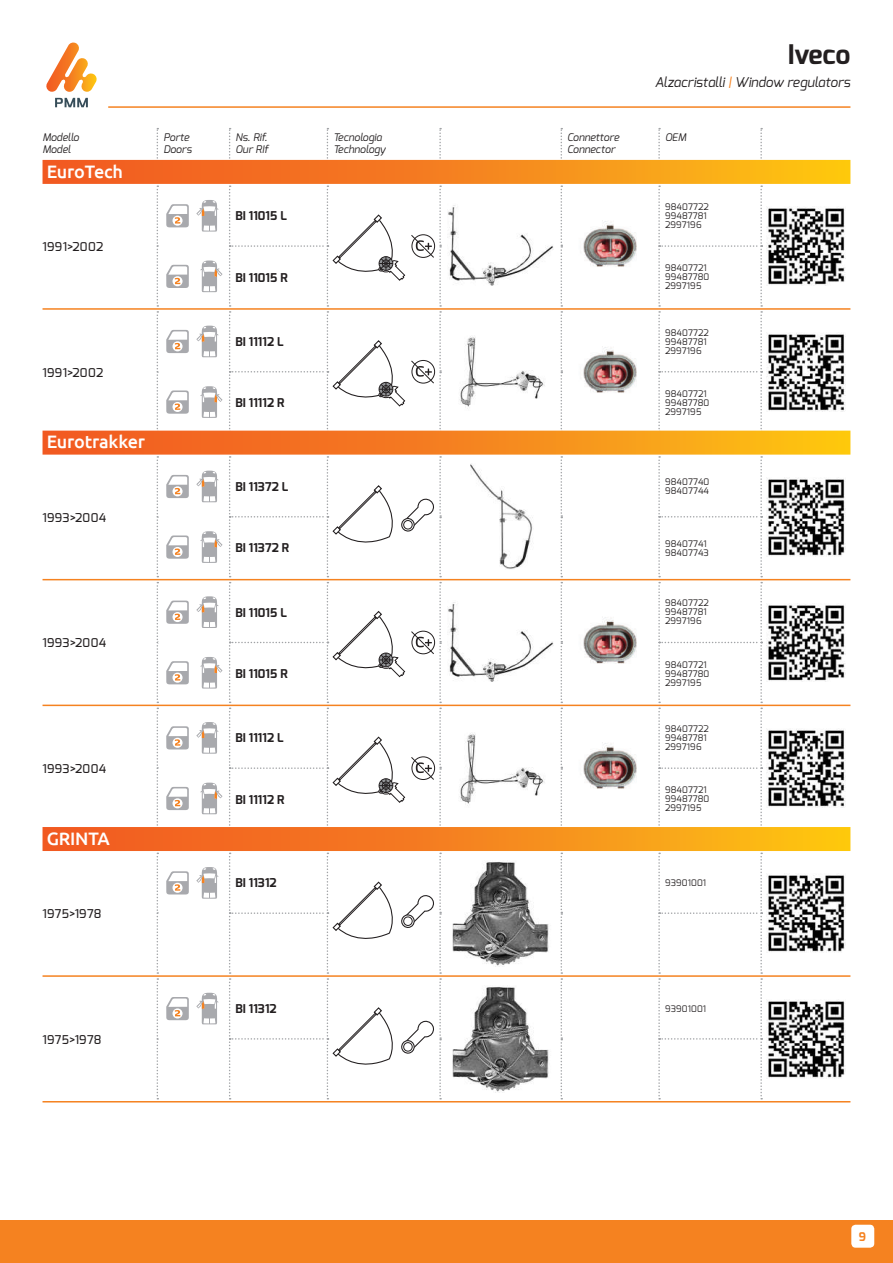
<style>
.page{position:relative;width:893px;height:1263px;background:#fff}
.page>*{position:absolute;margin:0;border:0;box-sizing:border-box;transform-origin:0 0}
.t1{font:700 27px "Exo";letter-spacing:-.01em;color:#231f20}
.t2{font:500 18px "Ubuntu";letter-spacing:-.01em;color:#fff}
.t3{font:italic 13.5px "Exo";color:#231f20}
.t4{font:700 12.15px "Exo";color:#231f20}
.t5{font:500 12.15px "Exo";letter-spacing:.02em;color:#231f20}
.t6{font:700 12px "Exo";color:#f58220}
.t7{font:italic 10.5px/12.6px "Exo";color:#231f20}
.t8{font:9px/9px "Exo";letter-spacing:.01em;color:#231f20}
.s1{color:#f58220}
</style>
<div class="page">
<hr style="left:108px;top:106px;width:742px;height:2px;background:#f58220">
<svg style="left:157px;top:128px;width:1px;height:32px"></svg>
<svg style="left:229px;top:128px;width:2px;height:32px"></svg>
<svg style="left:327px;top:128px;width:1px;height:32px"></svg>
<svg style="left:439px;top:128px;width:2px;height:32px"></svg>
<svg style="left:561px;top:128px;width:1px;height:32px"></svg>
<svg style="left:658px;top:128px;width:2px;height:32px"></svg>
<svg style="left:760px;top:128px;width:2px;height:32px"></svg>
<div style="left:43px;top:160px;width:807px;height:24px;background:linear-gradient(to right,#f04f25,#fcc015)"></div>
<svg style="left:166px;top:204px;width:23px;height:23px"></svg>
<svg style="left:196px;top:200px;width:23px;height:32px"></svg>
<img style="left:448px;top:205px;width:106px;height:81px">
<img style="left:583px;top:220px;width:54px;height:47px">
<img style="left:766px;top:207px;width:79px;height:78px">
<svg style="left:166px;top:265px;width:23px;height:23px"></svg>
<svg style="left:200px;top:261px;width:23px;height:31px"></svg>
<hr style="left:43px;top:308px;width:807px;height:2px;background:#f58220">
<svg style="left:157px;top:185px;width:1px;height:246px"></svg>
<svg style="left:561px;top:185px;width:1px;height:246px"></svg>
<svg style="left:658px;top:185px;width:104px;height:246px"></svg>
<svg style="left:166px;top:330px;width:23px;height:23px"></svg>
<svg style="left:196px;top:326px;width:23px;height:31px"></svg>
<svg style="left:229px;top:185px;width:212px;height:246px"></svg>
<img style="left:459px;top:336px;width:86px;height:71px">
<img style="left:583px;top:346px;width:54px;height:47px">
<img style="left:766px;top:333px;width:79px;height:78px">
<svg style="left:166px;top:390px;width:23px;height:24px"></svg>
<svg style="left:200px;top:386px;width:23px;height:32px"></svg>
<div style="left:43px;top:431px;width:807px;height:24px;background:linear-gradient(to right,#f04f25,#fcc015)"></div>
<svg style="left:166px;top:475px;width:23px;height:23px"></svg>
<svg style="left:196px;top:471px;width:23px;height:31px"></svg>
<img style="left:470px;top:464px;width:63px;height:105px">
<img style="left:766px;top:477px;width:79px;height:79px">
<svg style="left:166px;top:535px;width:23px;height:24px"></svg>
<svg style="left:200px;top:531px;width:23px;height:32px"></svg>
<hr style="left:43px;top:579px;width:807px;height:1px;background:#f58220">
<svg style="left:166px;top:600px;width:23px;height:24px"></svg>
<svg style="left:196px;top:596px;width:23px;height:32px"></svg>
<img style="left:448px;top:602px;width:106px;height:80px">
<img style="left:583px;top:617px;width:54px;height:47px">
<img style="left:766px;top:603px;width:79px;height:79px">
<svg style="left:166px;top:661px;width:23px;height:23px"></svg>
<svg style="left:200px;top:657px;width:23px;height:31px"></svg>
<hr style="left:43px;top:705px;width:807px;height:1px;background:#f58220">
<svg style="left:157px;top:456px;width:1px;height:370px"></svg>
<svg style="left:561px;top:456px;width:1px;height:370px"></svg>
<svg style="left:658px;top:456px;width:104px;height:370px"></svg>
<svg style="left:166px;top:726px;width:23px;height:23px"></svg>
<svg style="left:196px;top:722px;width:23px;height:32px"></svg>
<svg style="left:229px;top:456px;width:212px;height:370px"></svg>
<img style="left:459px;top:733px;width:86px;height:71px">
<img style="left:583px;top:742px;width:54px;height:47px">
<img style="left:766px;top:729px;width:79px;height:78px">
<svg style="left:166px;top:787px;width:23px;height:23px"></svg>
<svg style="left:200px;top:783px;width:23px;height:31px"></svg>
<div style="left:43px;top:827px;width:807px;height:24px;background:linear-gradient(to right,#f04f25,#fcc015)"></div>
<svg style="left:166px;top:871px;width:23px;height:23px"></svg>
<svg style="left:196px;top:867px;width:23px;height:32px"></svg>
<img style="left:452px;top:862px;width:97px;height:104px">
<img style="left:766px;top:874px;width:79px;height:78px">
<hr style="left:43px;top:975px;width:807px;height:2px;background:#f58220">
<svg style="left:157px;top:852px;width:1px;height:247px"></svg>
<svg style="left:561px;top:852px;width:1px;height:247px"></svg>
<svg style="left:658px;top:852px;width:104px;height:247px"></svg>
<svg style="left:166px;top:997px;width:23px;height:23px"></svg>
<svg style="left:196px;top:993px;width:23px;height:31px"></svg>
<svg style="left:229px;top:852px;width:212px;height:247px"></svg>
<svg style="left:401px;top:1040px;width:13px;height:13px"></svg>
<div style="left:401px;top:1040px;width:14px;height:14px;border:1px solid #231f20;border-radius:50%"></div>
<div style="left:403px;top:1042px;width:10px;height:10px;border:1px solid #231f20;border-radius:50%"></div>
<img style="left:452px;top:987px;width:97px;height:105px">
<img style="left:766px;top:999px;width:79px;height:79px">
<hr style="left:43px;top:1101px;width:807px;height:1px;background:#f58220">
<div style="left:0;top:1220px;width:893px;height:43px;background:#f58220"></div>
<div style="left:851px;top:1225px;width:23px;height:23px;background:#fff;border-radius:4px"></div>
<svg style="left:46px;top:42px;width:51px;height:50px"></svg>
<svg style="left:55px;top:98px;width:33px;height:9px"></svg>
<h1 class="t1" style="left:788px;top:37px;width:64px">Iveco</h1>
<h3 class="t3" style="left:655px;top:73px;width:197px">Alzacristalli <span class="s1">|</span> Window regulators</h3>
<p class="t7" style="left:43px;top:130px;width:38px">Modello<br>Model</p>
<p class="t7" style="left:163px;top:130px;width:30px">Porte<br>Doors</p>
<p class="t7" style="left:236px;top:130px;width:34px">Ns. Rif.<br>Our RIf</p>
<p class="t7" style="left:333px;top:130px;width:54px">Tecnologia<br>Technology</p>
<p class="t7" style="left:567px;top:130px;width:53px">Connettore<br>Connector</p>
<p class="t7" style="left:665px;top:130px;width:23px">OEM</p>
<h2 class="t2" style="left:47px;top:160px;width:78px">EuroTech</h2>
<h3 class="t5" style="left:43px;top:239px;width:62px">1991&gt;2002</h3>
<h3 class="t5" style="left:43px;top:364px;width:62px">1991&gt;2002</h3>
<h2 class="t2" style="left:47px;top:431px;width:100px">Eurotrakker</h2>
<h3 class="t5" style="left:43px;top:509px;width:65px">1993&gt;2004</h3>
<h3 class="t5" style="left:43px;top:635px;width:65px">1993&gt;2004</h3>
<h3 class="t5" style="left:43px;top:761px;width:65px">1993&gt;2004</h3>
<h2 class="t2" style="left:47px;top:827px;width:65px">GRINTA</h2>
<h3 class="t5" style="left:43px;top:906px;width:61px">1975&gt;1978</h3>
<h3 class="t5" style="left:43px;top:1031px;width:61px">1975&gt;1978</h3>
<h3 class="t4" style="left:236px;top:208px;width:53px">BI 11015 L</h3>
<p class="t8" style="left:665px;top:202px;width:45px">98407722<br>99487781<br>2997196</p>
<h3 class="t4" style="left:236px;top:269px;width:54px">BI 11015 R</h3>
<p class="t8" style="left:665px;top:264px;width:46px">98407721<br>99487780<br>2997195</p>
<h3 class="t4" style="left:236px;top:334px;width:50px">BI 11112 L</h3>
<p class="t8" style="left:665px;top:328px;width:45px">98407722<br>99487781<br>2997196</p>
<h3 class="t4" style="left:236px;top:395px;width:50px">BI 11112 R</h3>
<p class="t8" style="left:665px;top:389px;width:46px">98407721<br>99487780<br>2997195</p>
<h3 class="t4" style="left:236px;top:479px;width:54px">BI 11372 L</h3>
<p class="t8" style="left:665px;top:477px;width:46px">98407740<br>98407744</p>
<h3 class="t4" style="left:236px;top:540px;width:55px">BI 11372 R</h3>
<p class="t8" style="left:665px;top:539px;width:45px">98407741<br>98407743</p>
<h3 class="t4" style="left:236px;top:604px;width:53px">BI 11015 L</h3>
<p class="t8" style="left:665px;top:599px;width:45px">98407722<br>99487781<br>2997196</p>
<h3 class="t4" style="left:236px;top:666px;width:54px">BI 11015 R</h3>
<p class="t8" style="left:665px;top:660px;width:46px">98407721<br>99487780<br>2997195</p>
<h3 class="t4" style="left:236px;top:730px;width:50px">BI 11112 L</h3>
<p class="t8" style="left:665px;top:724px;width:45px">98407722<br>99487781<br>2997196</p>
<h3 class="t4" style="left:236px;top:791px;width:50px">BI 11112 R</h3>
<p class="t8" style="left:665px;top:786px;width:46px">98407721<br>99487780<br>2997195</p>
<h3 class="t4" style="left:236px;top:875px;width:43px">BI 11312</h3>
<p class="t8" style="left:665px;top:878px;width:43px">93901001</p>
<h3 class="t4" style="left:236px;top:1001px;width:43px">BI 11312</h3>
<p class="t8" style="left:665px;top:1004px;width:43px">93901001</p>
<h3 class="t6" style="left:859px;top:1228px;width:9px">9</h3>
</div>
